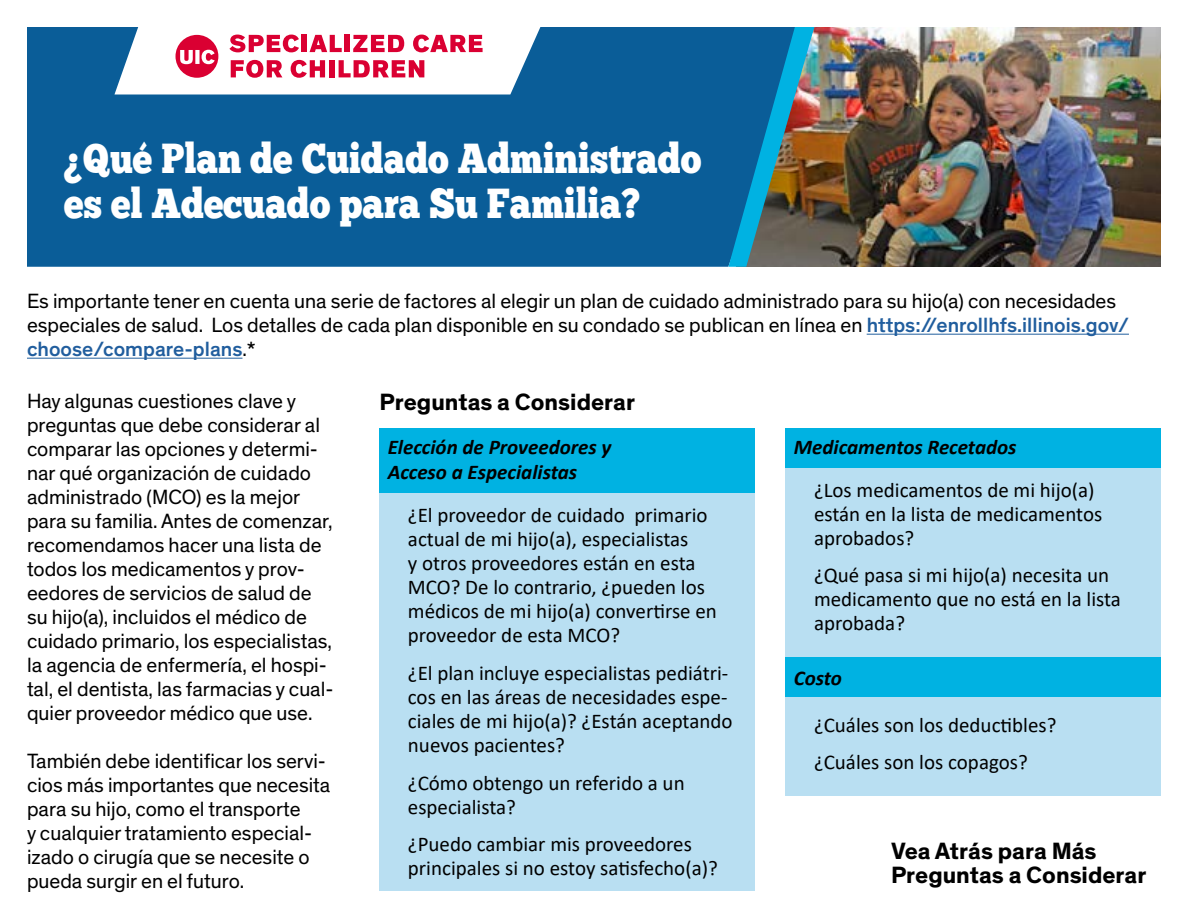
<style>
.page{position:relative;width:1188px;height:918px;background:#fff}
.page>*{position:absolute;margin:0;border:0;box-sizing:border-box;transform-origin:0 0}
.t1{font:42px/45px "Chunk Five";color:#fff;scale:.86 1}
.t2{font:700 24px/24px "Theinhardt";color:#000}
.t3{font:21px/24px "Theinhardt";color:#000}
.t4{font:21px/24px "Calibri";color:#000}
.t5{font:italic 700 21px/25.2px "Calibri";color:#000}
.s1{font-weight:500;color:#215e9e}
</style>
<div class="page">
<img style="left:814px;top:27px;width:347px;height:240px">
<div style="left:380px;top:492px;width:375px;height:399px;background:#b9dff2"></div>
<div style="left:380px;top:428px;width:375px;height:64px;background:#00b2e2"></div>
<div style="left:27px;top:27px;width:701px;height:240px;background:#0a5d98"></div>
<img style="left:728px;top:27px;width:86px;height:240px">
<svg style="left:114px;top:27px;width:427px;height:67px"></svg>
<hr style="left:867px;top:334px;width:262px;height:1px;background:#215e9e">
<hr style="left:27px;top:358px;width:215px;height:1px;background:#215e9e">
<div style="left:786px;top:467px;width:375px;height:329px;background:#b9dff2"></div>
<div style="left:786px;top:428px;width:375px;height:40px;background:#00b2e2"></div>
<div style="left:786px;top:657px;width:375px;height:40px;background:#00b2e2"></div>
<h1 class="t1" style="left:64px;top:136px;width:742px">¿Qué Plan de Cuidado Administrado es el Adecuado para Su Familia?</h1>
<p class="t3" style="left:27px;top:289px;width:1103px">Es importante tener en cuenta una serie de factores al elegir un plan de cuidado administrado para su hijo(a) con necesidades especiales de salud. Los detalles de cada plan disponible en su condado se publican en línea en <span class="s1">https://enrollhfs.illinois.gov/ choose/compare-plans</span>.*</p>
<p class="t3" style="left:27px;top:389px;width:308px">Hay algunas cuestiones clave y preguntas que debe considerar al comparar las opciones y determi&shy;nar qué organización de cuidado administrado (MCO) es la mejor para su familia. Antes de comenzar, recomendamos hacer una lista de todos los medicamentos y prov&shy;eedores de servicios de salud de su hijo(a), incluidos el médico de cuidado primario, los especialistas, la agencia de enfermería, el hospi&shy;tal, el dentista, las farmacias y cual&shy;quier proveedor médico que use.</p>
<p class="t3" style="left:27px;top:749px;width:305px">También debe identificar los servi&shy;cios más importantes que necesita para su hijo, como el transporte<br>y cualquier tratamiento especial&shy;izado o cirugía que se necesite o pueda surgir en el futuro.</p>
<p class="t2" style="left:380px;top:390px;width:257px">Preguntas a Considerar</p>
<p class="t5" style="left:388px;top:433px;width:225px">Elección de Proveedores y<br>Acceso a Especialistas</p>
<p class="t5" style="left:794px;top:433px;width:224px">Medicamentos Recetados</p>
<p class="t4" style="left:814px;top:477px;width:290px">¿Los medicamentos de mi hijo(a) están en la lista de medicamentos aprobados?</p>
<p class="t4" style="left:814px;top:563px;width:308px">¿Qué pasa si mi hijo(a) necesita un medicamento que no está en la lista aprobada?</p>
<p class="t4" style="left:408px;top:503px;width:310px">¿El proveedor de cuidado primario actual de mi hijo(a), especialistas<br>y otros proveedores están en esta<br>MCO? De lo contrario, ¿pueden los médicos de mi hijo(a) convertirse en proveedor de esta MCO?</p>
<p class="t4" style="left:408px;top:661px;width:326px">¿El plan incluye especialistas pediátri&shy;cos en las áreas de necesidades espe&shy;ciales de mi hijo(a)? ¿Están aceptando nuevos pacientes?</p>
<p class="t4" style="left:408px;top:770px;width:278px">¿Cómo obtengo un referido a un especialista?</p>
<p class="t4" style="left:408px;top:832px;width:311px">¿Puedo cambiar mis proveedores principales si no estoy satisfecho(a)?</p>
<p class="t5" style="left:794px;top:665px;width:50px">Costo</p>
<p class="t4" style="left:814px;top:706px;width:244px;line-height:37.5px">¿Cuáles son los deductibles? ¿Cuáles son los copagos?</p>
<p class="t2" style="left:891px;top:839px;width:257px">Vea Atrás para Más<br>Preguntas a Considerar</p>
</div>
